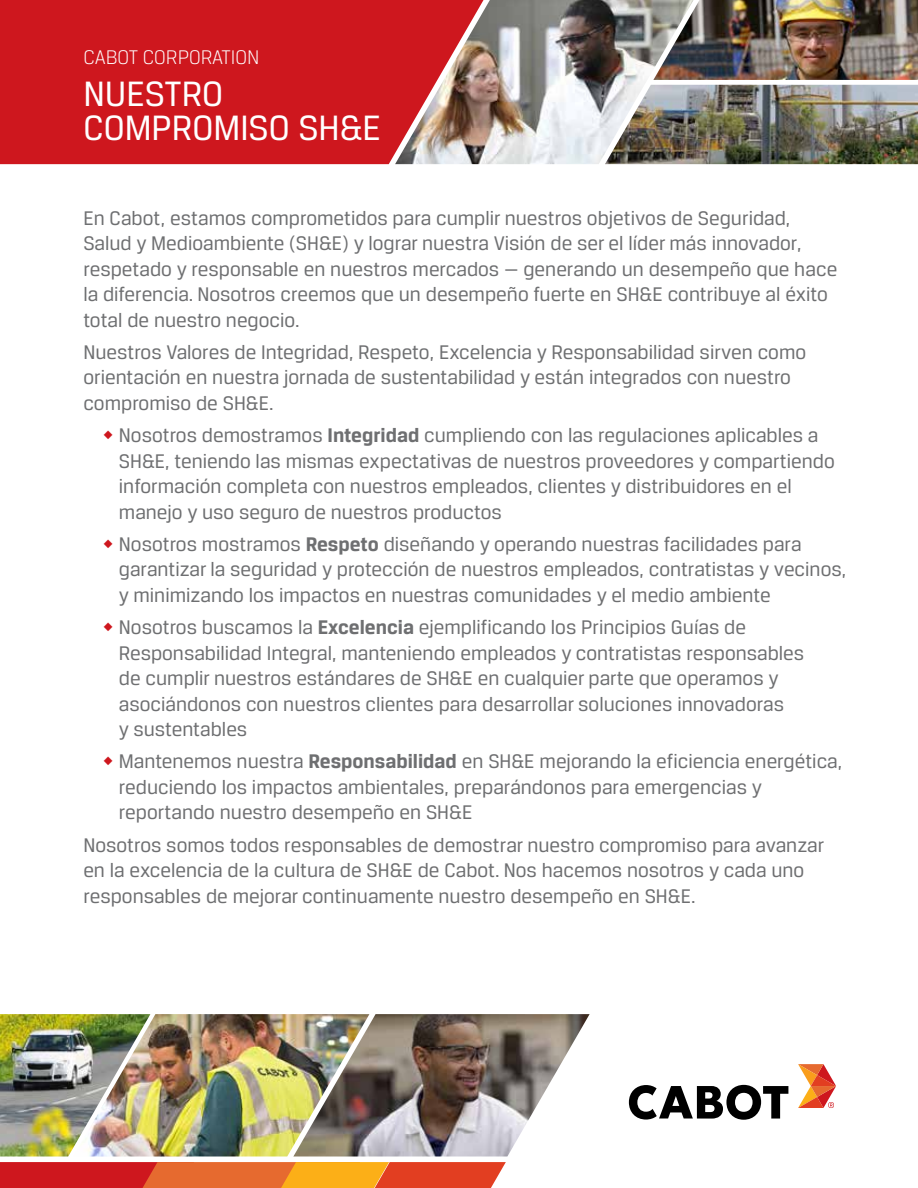
<style>
.page{position:relative;width:918px;height:1188px;background:#fff}
.page>*{position:absolute;margin:0;border:0;box-sizing:border-box;transform-origin:0 0}
.t1{font:37.5px/34.5px "Breuer Text";color:#fff}
.t2{font:21px/25.5px "Breuer Text";color:#6e6f71}
.t3{font:300 21px "Breuer Text";color:#fff}
.s1{color:#ce171e}
.s2{font-weight:700}
</style>
<div class="page">
<svg style="left:629px;top:1085px;width:159px;height:35px"></svg>
<svg style="left:798px;top:1064px;width:38px;height:44px"></svg>
<img style="left:498px;top:0;width:196px;height:164px">
<svg style="left:0;top:0;width:498px;height:164px;background:#c9272b"></svg>
<img style="left:653px;top:0;width:265px;height:80px">
<img style="left:605px;top:85px;width:313px;height:79px">
<img style="left:0;top:1014px;width:73px;height:142px">
<img style="left:369px;top:1014px;width:221px;height:142px">
<svg style="left:0;top:1162px;width:506px;height:26px;background:#e25626"></svg>
<img style="left:73px;top:1014px;width:296px;height:142px">
<p class="t3" style="left:83px;top:46px;width:178px">CABOT CORPORATION</p>
<h1 class="t1" style="left:83px;top:76px;width:299px">NUESTRO<br>COMPROMISO SH&amp;E</h1>
<p class="t2" style="left:83px;top:205px;width:755px">En Cabot, estamos comprometidos para cumplir nuestros objetivos de Seguridad, Salud y Medioambiente (SH&amp;E) y lograr nuestra Visión de ser el líder más innovador, respetado y responsable en nuestros mercados — generando un desempeño que hace la diferencia. Nosotros creemos que un desempeño fuerte en SH&amp;E contribuye al éxito total de nuestro negocio.</p>
<p class="t2" style="left:83px;top:339px;width:724px">Nuestros Valores de Integridad, Respeto, Excelencia y Responsabilidad sirven como orientación en nuestra jornada de sustentabilidad y están integrados con nuestro compromiso de SH&amp;E.</p>
<p class="t2" style="left:119px;top:422px;width:717px;text-indent:-15px"><span class="s1">◆</span> Nosotros demostramos <span class="s2">Integridad</span> cumpliendo con las regulaciones aplicables a SH&amp;E, teniendo las mismas expectativas de nuestros proveedores y compartiendo información completa con nuestros empleados, clientes y distribuidores en el manejo y uso seguro de nuestros productos</p>
<p class="t2" style="left:119px;top:531px;width:729px;text-indent:-15px"><span class="s1">◆</span> Nosotros mostramos <span class="s2">Respeto</span> diseñando y operando nuestras facilidades para garantizar la seguridad y protección de nuestros empleados, contratistas y vecinos, y minimizando los impactos en nuestras comunidades y el medio ambiente</p>
<p class="t2" style="left:119px;top:614px;width:687px;text-indent:-15px"><span class="s1">◆</span> Nosotros buscamos la <span class="s2">Excelencia</span> ejemplificando los Principios Guías de Responsabilidad Integral, manteniendo empleados y contratistas responsables de cumplir nuestros estándares de SH&amp;E en cualquier parte que operamos y asociándonos con nuestros clientes para desarrollar soluciones innovadoras<br>y sustentables</p>
<p class="t2" style="left:119px;top:748px;width:725px;text-indent:-15px"><span class="s1">◆</span> Mantenemos nuestra <span class="s2">Responsabilidad</span> en SH&amp;E mejorando la eficiencia energética, reduciendo los impactos ambientales, preparándonos para emergencias y reportando nuestro desempeño en SH&amp;E</p>
<p class="t2" style="left:83px;top:832px;width:743px">Nosotros somos todos responsables de demostrar nuestro compromiso para avanzar en la excelencia de la cultura de SH&amp;E de Cabot. Nos hacemos nosotros y cada uno responsables de mejorar continuamente nuestro desempeño en SH&amp;E.</p>
</div>
